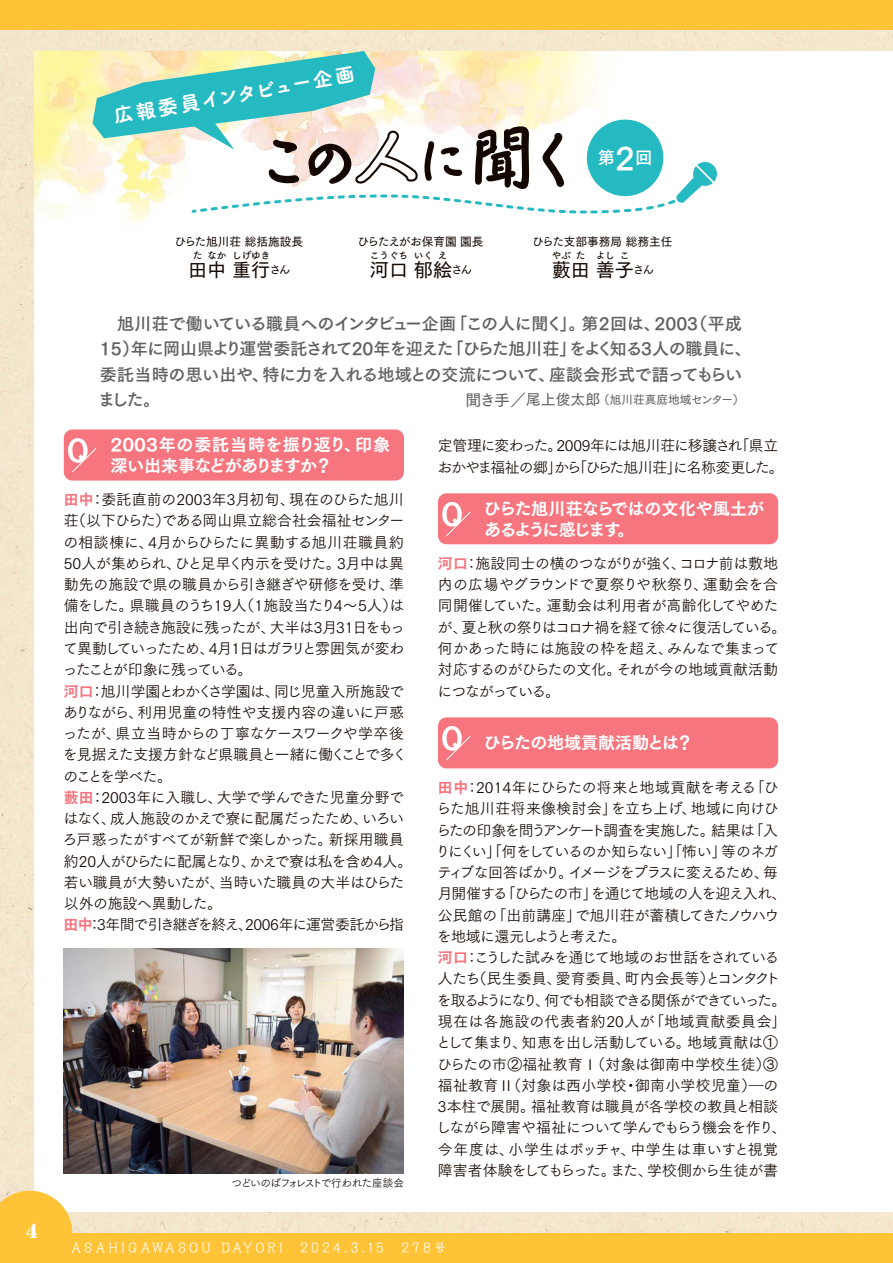
<style>
.page{position:relative;width:893px;height:1263px;background:#fff}
.page>*{position:absolute;margin:0;border:0;box-sizing:border-box;transform-origin:0 0}
.t1{font:67.05px "Kafu Marker Std B";color:#140700}
.t2{font:20.25px "Tsuku A Rd Gothic Std E";color:#fff}
.t3{font:19.2px "Tsuku Go Pro D";color:#140700}
.t4{font:19.2px "Stencil Std";color:#fff}
.t5{font:17.4px "Tsuku Go Pro B";color:#fff}
.t6{font:16.95px/25.5px "Tsuku Go Pro B";letter-spacing:-.025em;color:#616161}
.t7{font:16.95px/21.3px "Tsuku Go Pro E";color:#fff}
.t8{font:16.95px/21.3px "Tsuku Go Pro E";letter-spacing:-.045em;color:#fff}
.t9{font:16.95px "Tsuku Go Pro E";letter-spacing:-.02em;color:#fff}
.t10{font:14.85px/21.3px "Tsuku Go Pro R";letter-spacing:-.035em;color:#140700}
.t11{font:11.7px "New Cinema A Std D";letter-spacing:.275em;color:#fff}
.t12{font:11.7px "Tsuku Go Pro D";color:#140700}
.t13{font:11.7px "Tsuku Go Pro D";color:#616161}
.t14{font:11.7px "Tsuku Go Pro D";letter-spacing:-.02em;color:#140700}
.t15{font:10.65px "Tsuku Go Pro R";letter-spacing:-.06em;color:#140700}
.t16{font:9.6px "Tsuku Go Pro D";color:#140700}
.s1{font-size:56.55px}
.s2{font-size:30.9px}
.s3{font-size:15.9px}
.s4{font-size:14.85px}
.s5{font-family:"Tsuku Go Pro E";color:#f6757e}
</style>
<div class="page">
<div style="left:0;top:30px;width:893px;height:1203px;background:#f3e6cc"></div>
<div style="left:34px;top:51px;width:859px;height:1161px;background:#fff"></div>
<img style="left:34px;top:51px;width:623px;height:171px">
<div style="left:64px;top:429px;width:340px;height:51px;background:#f6757e;border-radius:9px"></div>
<svg style="left:68px;top:438px;width:29px;height:35px"></svg>
<div style="left:438px;top:493px;width:340px;height:51px;background:#f6757e;border-radius:9px"></div>
<svg style="left:442px;top:502px;width:29px;height:34px"></svg>
<div style="left:438px;top:717px;width:340px;height:51px;background:#f6757e;border-radius:9px"></div>
<svg style="left:442px;top:726px;width:29px;height:35px"></svg>
<svg style="left:190px;top:162px;width:527px;height:53px"></svg>
<img style="left:64px;top:948px;width:340px;height:226px">
<div style="left:0;top:1233px;width:893px;height:30px;background:#ffc337"></div>
<svg style="left:0;top:1191px;width:72px;height:42px"></svg>
<div style="left:0;top:0;width:893px;height:30px;background:#ffc337"></div>
<svg style="left:92px;top:51px;width:283px;height:99px"></svg>
<div style="left:587px;top:120px;width:76px;height:76px;background:#25b9c2;border-radius:50%"></div>
<p class="t4" style="left:26px;top:1219px;width:14px">4</p>
<h2 class="t2" style="left:111px;top:100px;width:246px;rotate:-10deg">広報委員インタビュー企画</h2>
<h1 class="t1" style="left:250px;top:102px;width:340px">この人<span class="s1">に</span>聞く</h1>
<p class="t5" style="left:598px;top:143px;width:56px">第<span class="s2">2</span>回</p>
<p class="t12" style="left:175px;top:232px;width:130px">ひらた旭川荘 総括施設長</p>
<p class="t3" style="left:188px;top:254px;width:84px">田中重行</p>
<p class="t16" style="left:193px;top:248px;width:11px">た</p>
<p class="t16" style="left:207px;top:248px;width:21px">なか</p>
<p class="t16" style="left:232px;top:248px;width:40px">しげゆき</p>
<p class="t12" style="left:269px;top:260px;width:23px">さん</p>
<p class="t14" style="left:358px;top:232px;width:128px">ひらたえがお保育園 園長</p>
<p class="t3" style="left:370px;top:254px;width:84px">河口郁絵</p>
<p class="t16" style="left:370px;top:248px;width:40px">こうぐち</p>
<p class="t16" style="left:414px;top:248px;width:21px">いく</p>
<p class="t16" style="left:438px;top:248px;width:11px">え</p>
<p class="t12" style="left:451px;top:260px;width:23px">さん</p>
<p class="t12" style="left:532px;top:232px;width:142px">ひらた支部事務局 総務主任</p>
<p class="t3" style="left:552px;top:254px;width:84px">藪田善子</p>
<p class="t16" style="left:552px;top:248px;width:21px">やぶ</p>
<p class="t16" style="left:576px;top:248px;width:11px">た</p>
<p class="t16" style="left:596px;top:248px;width:21px">よし</p>
<p class="t16" style="left:620px;top:248px;width:11px">こ</p>
<p class="t12" style="left:633px;top:260px;width:23px">さん</p>
<p class="t6" style="left:98px;top:308px;width:655px">　旭川荘で働いている職員へのインタビュー企画「この人に聞く」。第2回は、2003（平成15）年に岡山県より運営委託されて20年を迎えた「ひらた旭川荘」をよく知る3人の職員に、委託当時の思い出や、特に力を入れる地域との交流について、座談会形式で語ってもらいました。</p>
<p class="t13" style="left:465px;top:390px;width:280px"><span class="s3">聞き手／</span><span class="s4">尾上俊太郎</span> （旭川荘真庭地域センター）</p>
<p class="t7" style="left:111px;top:432px;width:281px">2003年の委託当時を振り返り、印象深い出来事などがありますか？</p>
<p class="t10" style="left:63px;top:487px;width:351px"><span class="s5">田中</span>：委託直前の2003年3月初旬、現在のひらた旭川荘（以下ひらた）である岡山県立総合社会福祉センターの相談棟に、4月からひらたに異動する旭川荘職員約<br>50人が集められ、ひと足早く内示を受けた。3月中は異動先の施設で県の職員から引き継ぎや研修を受け、準備をした。県職員のうち19人（1施設当たり4～5人）は出向で引き続き施設に残ったが、大半は3月31日をもって異動していったため、4月1日はガラリと雰囲気が変わったことが印象に残っている。<br><span class="s5">河口</span>：旭川学園とわかくさ学園は、同じ児童入所施設でありながら、利用児童の特性や支援内容の違いに戸惑ったが、県立当時からの丁寧なケースワークや学卒後を見据えた支援方針など県職員と一緒に働くことで多くのことを学べた。<br><span class="s5">藪田</span>：2003年に入職し、大学で学んできた児童分野ではなく、成人施設のかえで寮に配属だったため、いろいろ戸惑ったがすべてが新鮮で楽しかった。新採用職員約20人がひらたに配属となり、かえで寮は私を含め4人。若い職員が大勢いたが、当時いた職員の大半はひらた以外の施設へ異動した。<br><span class="s5">田中</span>：3年間で引き継ぎを終え、2006年に運営委託から指</p>
<p class="t15" style="left:232px;top:1174px;width:174px">つどいのばフォレストで行われた座談会</p>
<p class="t10" style="left:437px;top:433px;width:348px">定管理に変わった。2009年には旭川荘に移譲され「県立おかやま福祉の郷」から「ひらた旭川荘」に名称変更した。</p>
<p class="t8" style="left:484px;top:496px;width:282px">ひらた旭川荘ならではの文化や風土があるように感じます。</p>
<p class="t10" style="left:437px;top:551px;width:351px"><span class="s5">河口</span>：施設同士の横のつながりが強く、コロナ前は敷地内の広場やグラウンドで夏祭りや秋祭り、運動会を合同開催していた。運動会は利用者が高齢化してやめたが、夏と秋の祭りはコロナ禍を経て徐々に復活している。何かあった時には施設の枠を超え、みんなで集まって対応するのがひらたの文化。それが今の地域貢献活動につながっている。</p>
<p class="t9" style="left:484px;top:728px;width:211px">ひらたの地域貢献活動とは？</p>
<p class="t10" style="left:436px;top:775px;width:352px"><span class="s5">田中</span>：2014年にひらたの将来と地域貢献を考える「ひらた旭川荘将来像検討会」を立ち上げ、地域に向けひらたの印象を問うアンケート調査を実施した。結果は「入りにくい」「何をしているのか知らない」「怖い」等のネガティブな回答ばかり。イメージをプラスに変えるため、毎月開催する「ひらたの市」を通じて地域の人を迎え入れ、公民館の「出前講座」で旭川荘が蓄積してきたノウハウを地域に還元しようと考えた。<br><span class="s5">河口</span>：こうした試みを通じて地域のお世話をされている人たち（民生委員、愛育委員、町内会長等）とコンタクトを取るようになり、何でも相談できる関係ができていった。現在は各施設の代表者約20人が「地域貢献委員会」として集まり、知恵を出し活動している。地域貢献は①ひらたの市②福祉教育Ⅰ（対象は御南中学校生徒）③福祉教育Ⅱ（対象は西小学校・御南小学校児童）―の<br>3本柱で展開。福祉教育は職員が各学校の教員と相談しながら障害や福祉について学んでもらう機会を作り、今年度は、小学生はボッチャ、中学生は車いすと視覚障害者体験をしてもらった。また、学校側から生徒が書</p>
<p class="t11" style="left:71px;top:1239px;width:213px">ASAHIGAWASOU DAYORI</p>
<p class="t11" style="left:300px;top:1239px;width:85px">2024.3.15</p>
<p class="t11" style="left:401px;top:1239px;width:46px">278号</p>
</div>
